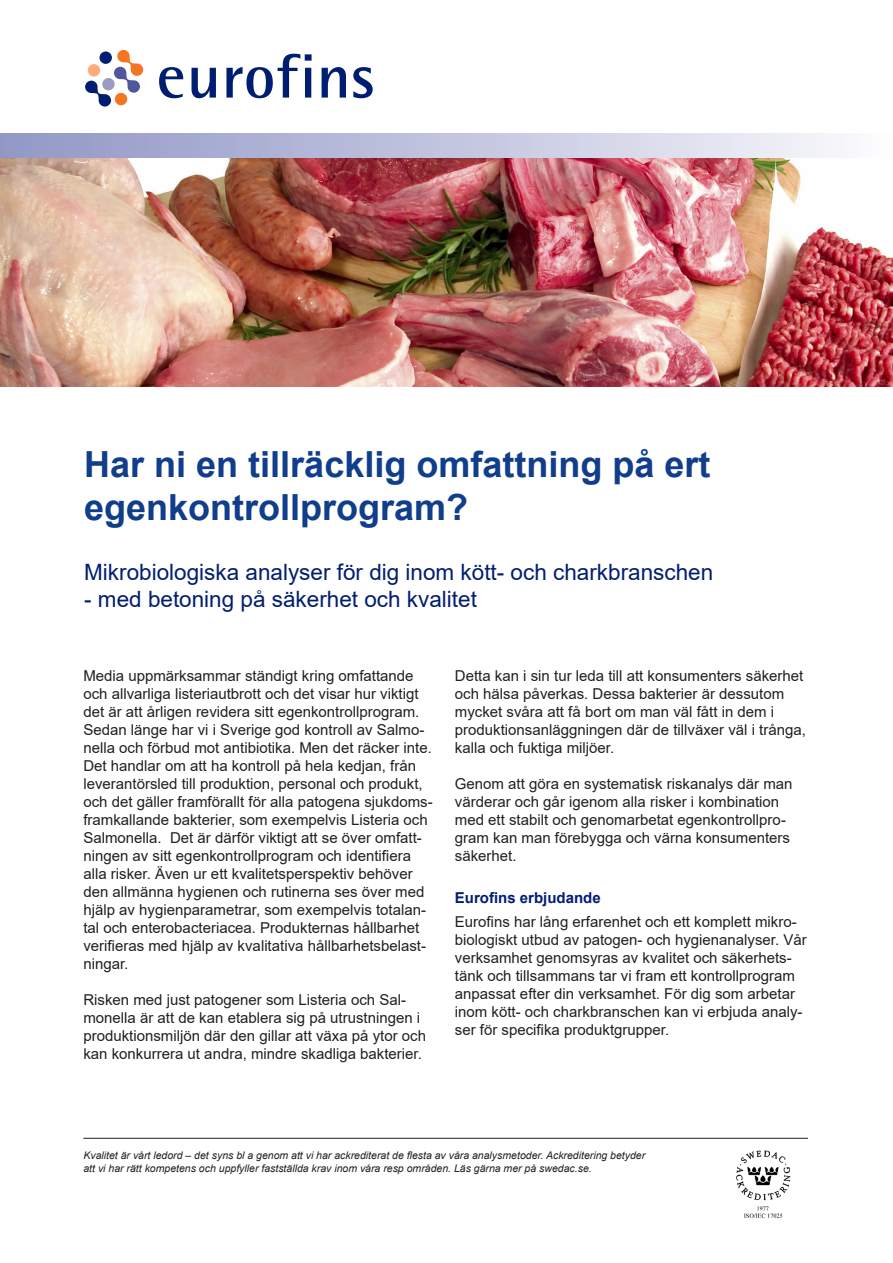
<style>
.page{position:relative;width:893px;height:1263px;background:#fff}
.page>*{position:absolute;margin:0;border:0;box-sizing:border-box;transform-origin:0 0}
.t1{font:700 36px/43.2px "Arial";color:#103d8c}
.t2{font:22.5px "Arial";color:#001e71}
.t3{font:15px/18px "Arial";color:#231f20}
.t4{font:700 15px "Arial";color:#001e71}
.t5{font:italic 10.5px "Arial";color:#231f20}
</style>
<div class="page">
<svg style="left:85px;top:50px;width:58px;height:57px"></svg>
<div style="left:115px;top:93px;width:12px;height:12px;background:#f57523;border-radius:50%"></div>
<div style="left:88px;top:64px;width:12px;height:13px;background:#ffac7c;border-radius:50%"></div>
<div style="left:100px;top:51px;width:12px;height:13px;background:#001e71;border-radius:50%"></div>
<svg style="left:159px;top:67px;width:24px;height:31px"></svg>
<svg style="left:192px;top:68px;width:24px;height:30px"></svg>
<svg style="left:226px;top:54px;width:86px;height:44px"></svg>
<svg style="left:322px;top:67px;width:24px;height:31px"></svg>
<svg style="left:353px;top:67px;width:20px;height:31px"></svg>
<img style="left:0;top:133px;width:893px;height:254px">
<hr style="left:83px;top:1138px;width:725px;height:1px;background:#231f20">
<img style="left:736px;top:1150px;width:55px;height:68px">
<p class="t1" style="left:84px;top:443px;width:628px">Har ni en tillräcklig omfattning på ert egenkontrollprogram?</p>
<p class="t2" style="left:84px;top:556px;width:630px">Mikrobiologiska analyser för dig inom kött- och charkbranschen</p>
<p class="t2" style="left:84px;top:583px;width:394px">- med betoning på säkerhet och kvalitet</p>
<p class="t3" style="left:83px;top:666px;width:351px">Media uppmärksammar ständigt kring omfattande och allvarliga listeriautbrott och det visar hur viktigt det är att årligen revidera sitt egenkontrollprogram.<br>Sedan länge har vi i Sverige god kontroll av Salmo&shy;nella och förbud mot antibiotika. Men det räcker inte.<br>Det handlar om att ha kontroll på hela kedjan, från leverantörsled till produktion, personal och produkt, och det gäller framförallt för alla patogena sjukdoms&shy;framkallande bakterier, som exempelvis Listeria och Salmonella. Det är därför viktigt att se över omfatt&shy;ningen av sitt egenkontrollprogram och identifiera alla risker. Även ur ett kvalitetsperspektiv behöver den allmänna hygienen och rutinerna ses över med hjälp av hygienparametrar, som exempelvis totalan&shy;tal och enterobacteriacea. Produkternas hållbarhet verifieras med hjälp av kvalitativa hållbarhetsbelast&shy;ningar.</p>
<p class="t3" style="left:83px;top:990px;width:344px">Risken med just patogener som Listeria och Sal&shy;monella är att de kan etablera sig på utrustningen i produktionsmiljön där den gillar att växa på ytor och kan konkurrera ut andra, mindre skadliga bakterier.</p>
<p class="t3" style="left:455px;top:666px;width:352px">Detta kan i sin tur leda till att konsumenters säkerhet och hälsa påverkas. Dessa bakterier är dessutom mycket svåra att få bort om man väl fått in dem i produktionsanläggningen där de tillväxer väl i trånga, kalla och fuktiga miljöer.</p>
<p class="t3" style="left:455px;top:774px;width:339px">Genom att göra en systematisk riskanalys där man värderar och går igenom alla risker i kombination med ett stabilt och genomarbetat egenkontrollpro&shy;gram kan man förebygga och värna konsumenters säkerhet.</p>
<p class="t4" style="left:455px;top:887px;width:147px">Eurofins erbjudande</p>
<p class="t3" style="left:455px;top:912px;width:353px">Eurofins har lång erfarenhet och ett komplett mikro&shy;biologiskt utbud av patogen- och hygienanalyser. Vår verksamhet genomsyras av kvalitet och säkerhets&shy;tänk och tillsammans tar vi fram ett kontrollprogram anpassat efter din verksamhet. För dig som arbetar inom kött- och charkbranschen kan vi erbjuda analy&shy;ser för specifika produktgrupper.</p>
<p class="t5" style="left:83px;top:1148px;width:563px">Kvalitet är vårt ledord – det syns bl a genom att vi har ackrediterat de flesta av våra analysmetoder. Ackreditering betyder</p>
<p class="t5" style="left:83px;top:1161px;width:510px">att vi har rätt kompetens och uppfyller fastställda krav inom våra resp områden. Läs gärna mer på swedac.se.</p>
</div>
